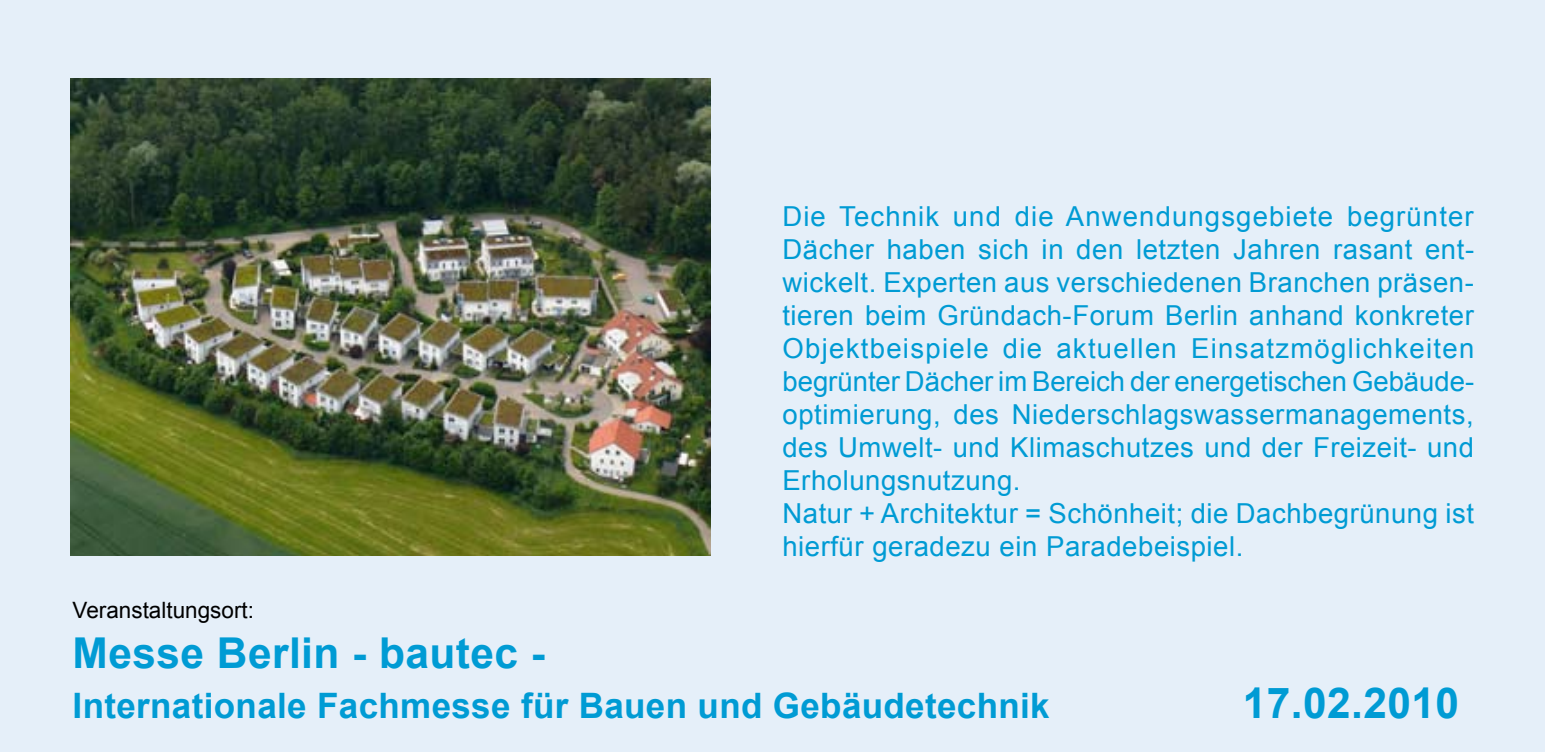
<style>
.page{position:relative;width:1545px;height:752px;background:#fff}
.page>*{position:absolute;margin:0;border:0;box-sizing:border-box;transform-origin:0 0}
.t1{font:700 42.5px "Arial";letter-spacing:.01em;color:#009bd4}
.t2{font:700 35px "Arial";letter-spacing:.01em;color:#009bd4}
.t3{font:27.5px/33px "Arial";letter-spacing:.02em;color:#009bd4}
.t4{font:22.5px "Arial";color:#000}
</style>
<div class="page">
<div style="left:0;top:0;width:1545px;height:751px;background:#e5eff9"></div>
<img style="left:71px;top:78px;width:639px;height:477px">
<p class="t3" style="left:782px;top:200px;width:693px">Die Technik und die Anwendungsgebiete begrünter Dächer haben sich in den letzten Jahren rasant ent&shy;wickelt. Experten aus verschiedenen Branchen präsen&shy;tieren beim Gründach-Forum Berlin anhand konkreter Objektbeispiele die aktuellen Einsatzmöglichkeiten begrünter Dächer im Bereich der energetischen Gebäude&shy;optimierung, des Niederschlagswassermanagements, des Umwelt- und Klimaschutzes und der Freizeit- und Erholungsnutzung.<br>Natur + Architektur = Schönheit; die Dachbegrünung ist hierfür geradezu ein Paradebeispiel.</p>
<p class="t4" style="left:73px;top:595px;width:183px">Veranstaltungsort:</p>
<h1 class="t1" style="left:73px;top:624px;width:474px">Messe Berlin - bautec -</h1>
<p class="t2" style="left:73px;top:682px;width:979px">Internationale Fachmesse für Bauen und Gebäudetechnik</p>
<h1 class="t1" style="left:1243px;top:674px;width:218px">17.02.2010</h1>
</div>
